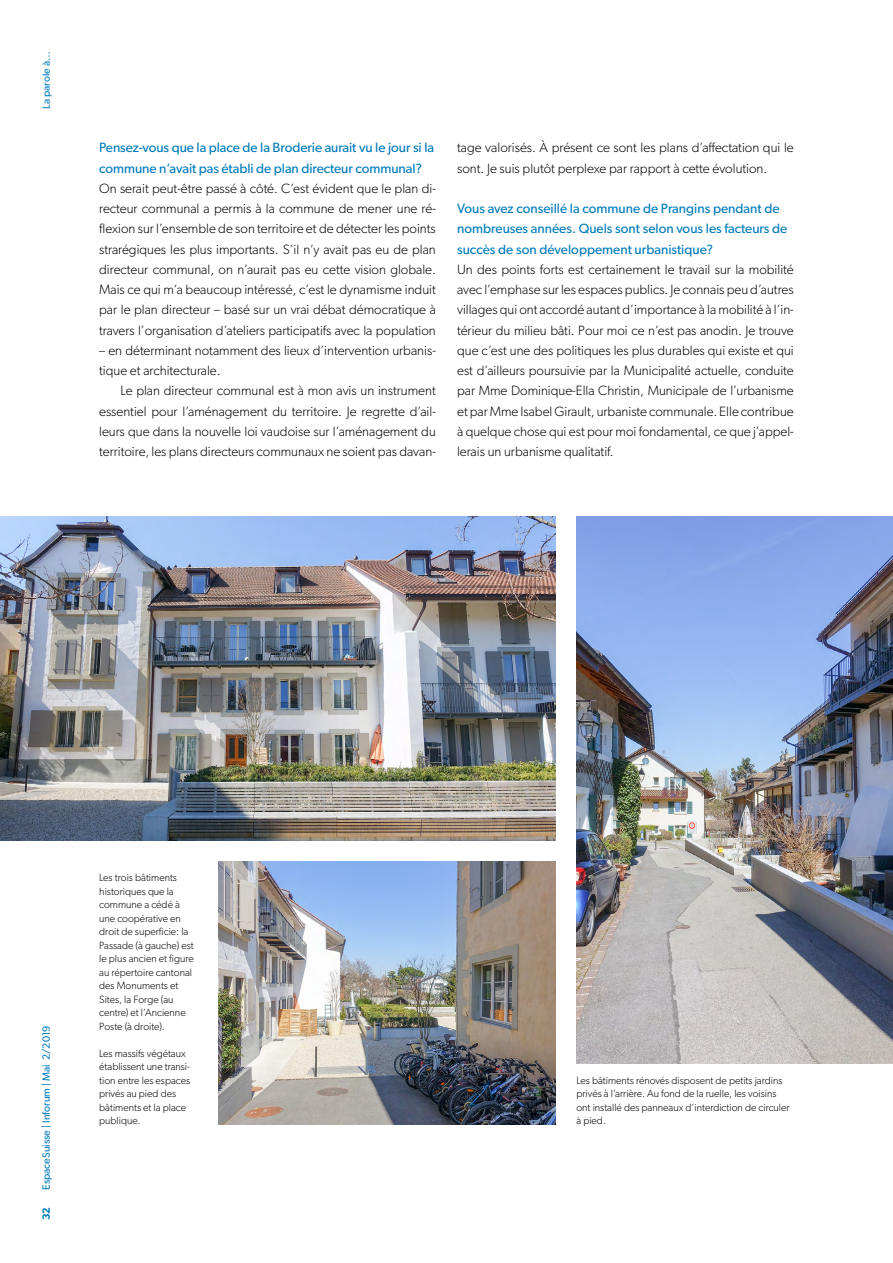
<style>
.page{position:relative;width:893px;height:1263px;background:#fff}
.page>*{position:absolute;margin:0;border:0;box-sizing:border-box;transform-origin:0 0}
.Lauftext_Blocksatz{font:300 13.5px/20.2px "Gibson";color:#000;text-align:justify}
.Interview_Frage{font:13.5px/20.2px "Gibson";color:#007bba}
.Bildlegende_linksbü{font:300 10.5px/13.5px "Gibson";color:#000}
.Obertitel_seitlich{font:10.5px "Gibson";color:#007bba}
.t1{font:600 10.5px "Gibson";color:#007bba}
</style>
<div class="page">
<img style="left:0;top:517px;width:555px;height:324px">
<img style="left:218px;top:861px;width:337px;height:263px">
<img style="left:576px;top:517px;width:317px;height:547px">
<p class="Obertitel_seitlich" style="left:40px;top:109px;width:59px;rotate:-90deg">La parole à…</p>
<p class="Interview_Frage" style="left:99px;top:137px;width:336px">Pensez-vous que la place de la Broderie aurait vu le jour si la commune n’avait pas établi de plan directeur communal?</p>
<p class="Lauftext_Blocksatz" style="left:99px;top:178px;width:338px">On serait peut-être passé à côté. C’est évident que le plan di&shy;recteur communal a permis à la commune de mener une ré&shy;flexion sur l’ensemble de son territoire et de détecter les points strarégiques les plus importants. S’il n’y avait pas eu de plan directeur communal, on n’aurait pas eu cette vision globale.<br>Mais ce qui m’a beaucoup intéressé, c’est le dynamisme induit par le plan directeur – basé sur un vrai débat démocratique à travers l’organisation d’ateliers participatifs avec la population</p>
<p class="Lauftext_Blocksatz" style="left:99px;top:340px;width:338px">– en déterminant notamment des lieux d’intervention urbanis&shy;tique et architecturale.</p>
<p class="Lauftext_Blocksatz" style="left:99px;top:380px;width:338px;text-indent:21px">Le plan directeur communal est à mon avis un instrument essentiel pour l’aménagement du territoire. Je regrette d’ail&shy;leurs que dans la nouvelle loi vaudoise sur l’aménagement du territoire, les plans directeurs communaux ne soient pas davan-</p>
<p class="Lauftext_Blocksatz" style="left:457px;top:137px;width:338px">tage valorisés. À présent ce sont les plans d’affectation qui le sont. Je suis plutôt perplexe par rapport à cette évolution.</p>
<p class="Interview_Frage" style="left:457px;top:198px;width:332px">Vous avez conseillé la commune de Prangins pendant de nombreuses années. Quels sont selon vous les facteurs de succès de son développement urbanistique?</p>
<p class="Lauftext_Blocksatz" style="left:457px;top:259px;width:338px">Un des points forts est certainement le travail sur la mobilité avec l’emphase sur les espaces publics. Je connais peu d’autres villages qui ont accordé autant d’importance à la mobilité à l’in&shy;térieur du milieu bâti. Pour moi ce n’est pas anodin. Je trouve que c’est une des politiques les plus durables qui existe et qui est d’ailleurs poursuivie par la Municipalité actuelle, conduite par Mme Dominique-Ella Christin, Municipale de l’urbanisme et par Mme Isabel Girault, urbaniste communale. Elle contribue à quelque chose qui est pour moi fondamental, ce que j’appel&shy;lerais un urbanisme qualitatif.</p>
<p class="Obertitel_seitlich" style="left:40px;top:1190px;width:166px;rotate:-90deg">EspaceSuisse | Inforum | Mai 2/2019</p>
<p class="t1" style="left:40px;top:1220px;width:15px;rotate:-90deg">32</p>
<p class="Bildlegende_linksbü" style="left:99px;top:871px;width:96px">Les trois bâtiments historiques que la commune a cédé à une coopérative en droit de superficie: la<br>Passade (à gauche) est le plus ancien et figure au répertoire cantonal des Monuments et<br>Sites, la Forge (au centre) et l’Ancienne<br>Poste (à droite).</p>
<p class="Bildlegende_linksbü" style="left:99px;top:1046px;width:93px">Les massifs végétaux établissent une transi&shy;tion entre les espaces privés au pied des bâtiments et la place publique.</p>
<p class="Bildlegende_linksbü" style="left:576px;top:1073px;width:215px">Les bâtiments rénovés disposent de petits jardins privés à l’arrière. Au fond de la ruelle, les voisins ont installé des panneaux d’interdiction de circuler à pied.</p>
</div>
